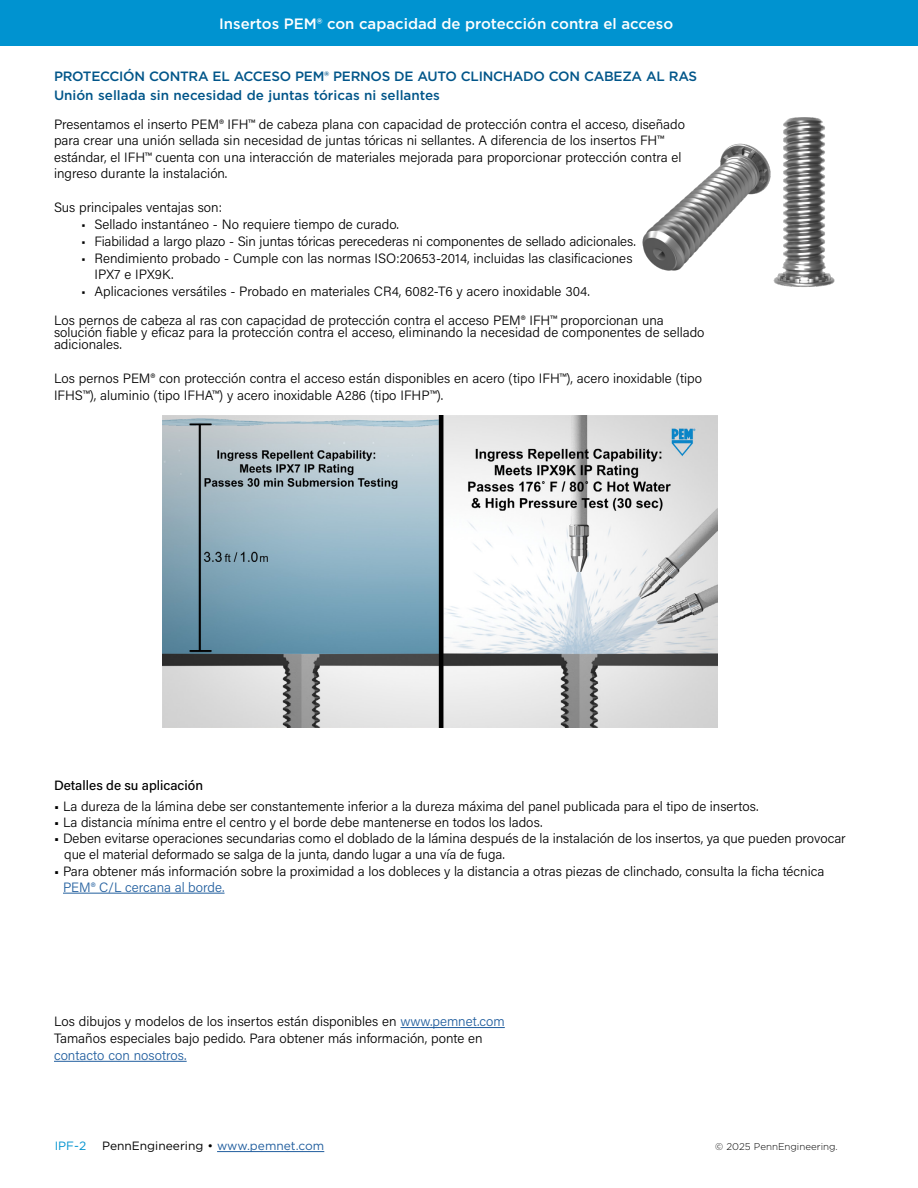
<style>
.page{position:relative;width:918px;height:1188px;background:#fff}
.page>*{position:absolute;margin:0;border:0;box-sizing:border-box;transform-origin:0 0}
.t1{font:500 15px "Gotham";color:#fff}
.t2{font:300 13.5px/16.5px "Acumin Pro";color:#000}
.t3{font:500 13.5px/19.5px "Gotham";letter-spacing:-.02em;color:#005589}
.t4{font:500 13.5px "Acumin Pro";color:#000}
.t5{font:300 13.5px "Acumin Pro";color:#215e9e}
.t6{font:12px "Gotham";color:#000}
.t7{font:12px "Gotham";color:#0093d0}
.t8{font:300 9.75px "Gotham";color:#000}
.s1{font-weight:500}
.s2{color:#215e9e}
</style>
<div class="page">
<hr style="left:217px;top:1151px;width:107px;height:1px;background:#215e9e">
<div style="left:0;top:0;width:918px;height:46px;background:#0093d0"></div>
<img style="left:642px;top:117px;width:193px;height:170px">
<img style="left:163px;top:416px;width:555px;height:312px">
<hr style="left:400px;top:1027px;width:105px;height:1px;background:#215e9e">
<hr style="left:54px;top:1061px;width:133px;height:1px;background:#215e9e">
<hr style="left:63px;top:893px;width:162px;height:1px;background:#215e9e">
<p class="t1" style="left:219px;top:14px;width:456px">Insertos PEM® con capacidad de protección contra el acceso</p>
<p class="t3" style="left:54px;top:66px;width:645px">PROTECCIÓN CONTRA EL ACCESO PEM® PERNOS DE AUTO CLINCHADO CON CABEZA AL RAS<br>Unión sellada sin necesidad de juntas tóricas ni sellantes</p>
<p class="t2" style="left:54px;top:115px;width:633px">Presentamos el inserto PEM® IFH™ de cabeza plana con capacidad de protección contra el acceso, diseñado para crear una unión sellada sin necesidad de juntas tóricas ni sellantes. A diferencia de los insertos FH™ estándar, el IFH™ cuenta con una interacción de materiales mejorada para proporcionar protección contra el ingreso durante la instalación.</p>
<p class="t2" style="left:54px;top:198px;width:170px">Sus principales ventajas son:</p>
<p class="t2" style="left:81px;top:215px;width:320px">• Sellado instantáneo - No requiere tiempo de curado.</p>
<p class="t2" style="left:81px;top:232px;width:556px">• Fiabilidad a largo plazo - Sin juntas tóricas perecederas ni componentes de sellado adicionales.</p>
<p class="t2" style="left:94px;top:249px;width:540px;text-indent:-14px">• Rendimiento probado - Cumple con las normas ISO:20653-2014, incluidas las clasificaciones<br>IPX7 e IPX9K.</p>
<p class="t2" style="left:54px;top:277px;width:611px;line-height:29px;text-indent:27px">• Aplicaciones versátiles - Probado en materiales CR4, 6082-T6 y acero inoxidable 304.<br>Los pernos de cabeza al ras con capacidad de protección contra el acceso PEM® IFH™ proporcionan una</p>
<p class="t2" style="left:54px;top:326px;width:652px;line-height:12px">solución fiable y eficaz para la protección contra el acceso, eliminando la necesidad de componentes de sellado adicionales.</p>
<p class="t2" style="left:54px;top:369px;width:650px">Los pernos PEM® con protección contra el acceso están disponibles en acero (tipo IFH™), acero inoxidable (tipo<br>IFHS™), aluminio (tipo IFHA™) y acero inoxidable A286 (tipo IFHP™).</p>
<p class="t4" style="left:54px;top:776px;width:151px">Detalles de su aplicación</p>
<p class="t2" style="left:54px;top:797px;width:706px"><span class="s1">•</span> La dureza de la lámina debe ser constantemente inferior a la dureza máxima del panel publicada para el tipo de insertos.</p>
<p class="t2" style="left:54px;top:814px;width:490px"><span class="s1">•</span> La distancia mínima entre el centro y el borde debe mantenerse en todos los lados.</p>
<p class="t2" style="left:64px;top:830px;width:783px;text-indent:-10px"><span class="s1">•</span> Deben evitarse operaciones secundarias como el doblado de la lámina después de la instalación de los insertos, ya que pueden provocar que el material deformado se salga de la junta, dando lugar a una vía de fuga.</p>
<p class="t2" style="left:63px;top:862px;width:763px;text-indent:-9px"><span class="s1">•</span> Para obtener más información sobre la proximidad a los dobleces y la distancia a otras piezas de clinchado, consulta la ficha técnica<br><span class="s2">PEM® C/L cercana al borde.</span></p>
<p class="t2" style="left:54px;top:1013px;width:452px">Los dibujos y modelos de los insertos están disponibles en <span class="s2">www.pemnet.com<br></span>Tamaños especiales bajo pedido. Para obtener más información, ponte en</p>
<p class="t5" style="left:54px;top:1046px;width:134px">contacto con nosotros.</p>
<p class="t7" style="left:55px;top:1138px;width:33px">IPF-2</p>
<p class="t6" style="left:102px;top:1138px;width:224px">PennEngineering • <span class="s2">www.pemnet.com</span></p>
<p class="t8" style="left:715px;top:1140px;width:124px">© 2025 PennEngineering.</p>
</div>
